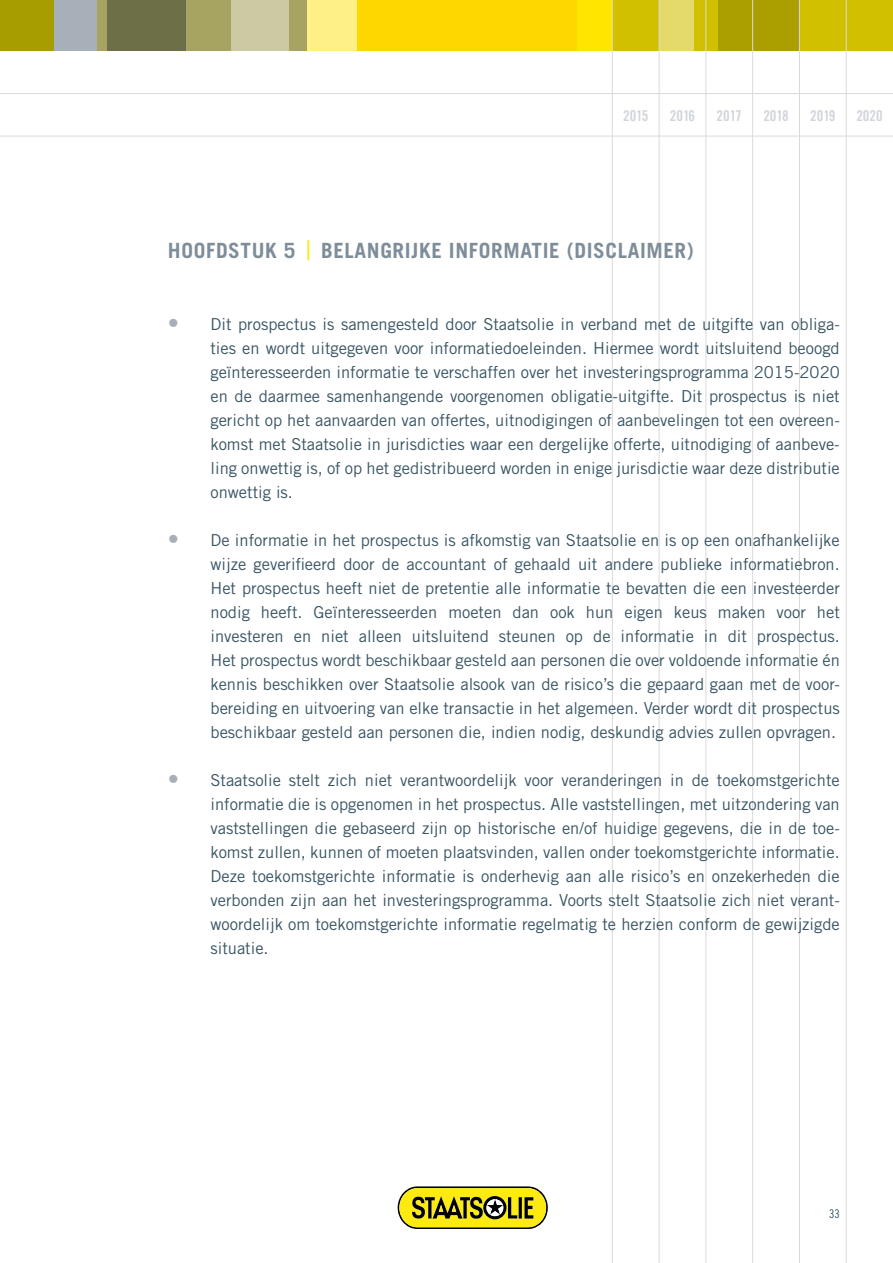
<style>
.page{position:relative;width:893px;height:1263px;background:#fff}
.page>*{position:absolute;margin:0;border:0;box-sizing:border-box;transform-origin:0 0}
.t1{font:700 21px "Trade Gothic";letter-spacing:.03em;color:#7e8d9a}
.t2{font:16.5px/24px "Trade Gothic";color:#385463;text-align:justify}
.t3{font:14.85px "Trade Gothic Bold Cond Twenty";color:#d1d5db}
.t4{font:12px "Trade Gothic Cond Eighteen";color:#385463}
.s1{font-weight:400;font-size:27px;color:#ffe600}
.s2{font-weight:700;font-size:22.5px;color:#a7afb9}
</style>
<div class="page">
<div style="left:0;top:0;width:186px;height:51px;background:#a7afb9"></div>
<svg style="left:98px;top:0;width:259px;height:51px"></svg>
<div style="left:0;top:0;width:53px;height:51px;background:#a79d00"></div>
<svg style="left:357px;top:0;width:536px;height:51px"></svg>
<div style="left:231px;top:0;width:58px;height:51px;background:#cbcaa3"></div>
<div style="left:659px;top:0;width:34px;height:51px;background:#e4da6b"></div>
<svg style="left:398px;top:1186px;width:150px;height:43px"></svg>
<hr style="left:0;top:93px;width:893px;height:1px;background:#dadada">
<hr style="left:0;top:136px;width:893px;height:1px;background:#dadada">
<hr style="left:612px;top:0;width:1px;height:1263px;background:#dadada">
<hr style="left:659px;top:0;width:1px;height:1263px;background:#dadada">
<hr style="left:706px;top:0;width:1px;height:1263px;background:#dadada">
<hr style="left:752px;top:0;width:1px;height:1263px;background:#dadada">
<hr style="left:799px;top:0;width:1px;height:1263px;background:#dadada">
<hr style="left:846px;top:0;width:1px;height:1263px;background:#dadada">
<p class="t3" style="left:623px;top:106px;width:27px">2015</p>
<p class="t3" style="left:670px;top:106px;width:27px">2016</p>
<p class="t3" style="left:717px;top:106px;width:27px">2017</p>
<p class="t3" style="left:763px;top:106px;width:27px">2018</p>
<p class="t3" style="left:810px;top:106px;width:27px">2019</p>
<p class="t3" style="left:856px;top:106px;width:28px">2020</p>
<p class="t1" style="left:168px;top:237px;width:13px">HOO</p>
<p class="t1" style="left:206px;top:237px;width:23px">FDSTU</p>
<p class="t1" style="left:265px;top:237px;width:80px">K 5 <span class="s1">|</span> BELANGRIJ</p>
<p class="t1" style="left:419px;top:237px;width:73px">KE INFORMATIE</p>
<p class="t1" style="left:567px;top:237px;width:64px">(DISCLAIMER</p>
<p class="t1" style="left:687px;top:237px;width:8px">)</p>
<p class="t2" style="left:210px;top:312px;width:631px;text-indent:-43px"><span class="s2">•</span> Dit prospectus is samengesteld door Staatsolie in verband met de uitgifte van obliga&shy;ties en wordt uitgegeven voor informatiedoeleinden. Hiermee wordt uitsluitend beoogd geïnteresseerden informatie te verschaffen over het investeringsprogramma 2015-2020 en de daarmee samenhangende voorgenomen obligatie-uitgifte. Dit prospectus is niet gericht op het aanvaarden van offertes, uitnodigingen of aanbevelingen tot een overeen&shy;komst met Staatsolie in jurisdicties waar een dergelijke offerte, uitnodiging of aanbeve&shy;ling onwettig is, of op het gedistribueerd worden in enige jurisdictie waar deze distributie onwettig is.</p>
<p class="t2" style="left:210px;top:528px;width:631px;text-indent:-43px"><span class="s2">•</span> De informatie in het prospectus is afkomstig van Staatsolie en is op een onafhankelijke wijze geverifieerd door de accountant of gehaald uit andere publieke informatiebron.<br>Het prospectus heeft niet de pretentie alle informatie te bevatten die een investeerder nodig heeft. Geïnteresseerden moeten dan ook hun eigen keus maken voor het investeren en niet alleen uitsluitend steunen op de informatie in dit prospectus.<br>Het prospectus wordt beschikbaar gesteld aan personen die over voldoende informatie én kennis beschikken over Staatsolie alsook van de risico’s die gepaard gaan met de voor&shy;bereiding en uitvoering van elke transactie in het algemeen. Verder wordt dit prospectus beschikbaar gesteld aan personen die, indien nodig, deskundig advies zullen opvragen.</p>
<p class="t2" style="left:210px;top:768px;width:631px;text-indent:-43px"><span class="s2">•</span> Staatsolie stelt zich niet verantwoordelijk voor veranderingen in de toekomstgerichte informatie die is opgenomen in het prospectus. Alle vaststellingen, met uitzondering van vaststellingen die gebaseerd zijn op historische en/of huidige gegevens, die in de toe&shy;komst zullen, kunnen of moeten plaatsvinden, vallen onder toekomstgerichte informatie.<br>Deze toekomstgerichte informatie is onderhevig aan alle risico’s en onzekerheden die verbonden zijn aan het investeringsprogramma. Voorts stelt Staatsolie zich niet verant&shy;woordelijk om toekomstgerichte informatie regelmatig te herzien conform de gewijzigde situatie.</p>
<p class="t4" style="left:829px;top:1206px;width:12px">33</p>
</div>
